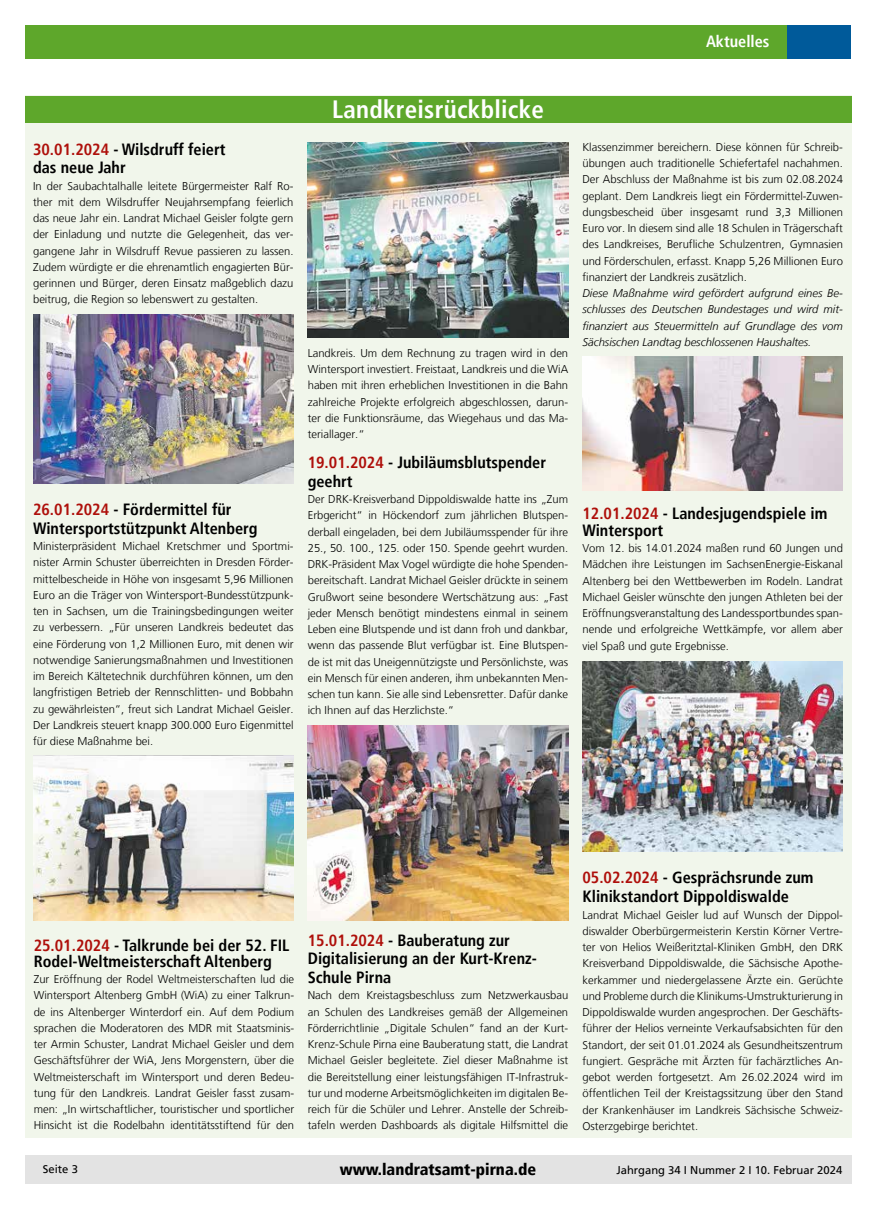
<style>
.page{position:relative;width:876px;height:1209px;background:#fff}
.page>*{position:absolute;margin:0;border:0;box-sizing:border-box;transform-origin:0 0}
.t1{font:700 condensed 25px "Frutiger";letter-spacing:.01em;color:#fff}
.t2{font:700 condensed 16.25px/18.8px "Frutiger";color:#000}
.t3{font:900 condensed 16.25px "Frutiger";color:#000}
.t4{font:700 condensed 16.25px "Frutiger";color:#fff}
.t5{font:300 11.25px/16.2px "Frutiger";color:#000;text-align:justify}
.t6{font:italic 300 11.25px/16.2px "Frutiger";color:#000;text-align:justify}
.t7{font:11.25px "Frutiger";color:#000}
.s1{color:#ae0f0a}
</style>
<div class="page">
<div style="left:25px;top:25px;width:814px;height:33px;background:#5ea72b"></div>
<div style="left:787px;top:25px;width:63px;height:33px;background:#005a9a"></div>
<div style="left:25px;top:1155px;width:825px;height:28px;background:#e3e3e3"></div>
<div style="left:25px;top:96px;width:825px;height:1041px;background:#f1f6eb"></div>
<div style="left:25px;top:96px;width:825px;height:26px;background:#5ea72b"></div>
<img style="left:33px;top:314px;width:260px;height:169px">
<img style="left:33px;top:755px;width:260px;height:165px">
<img style="left:307px;top:142px;width:261px;height:196px">
<img style="left:307px;top:725px;width:261px;height:195px">
<img style="left:582px;top:356px;width:260px;height:134px">
<img style="left:582px;top:661px;width:260px;height:190px">
<h2 class="t4" style="left:705px;top:32px;width:65px">Aktuelles</h2>
<h2 class="t2" style="left:33px;top:140px;width:194px"><span class="s1">30.01.2024</span> - Wilsdruff feiert das neue Jahr</h2>
<p class="t5" style="left:33px;top:178px;width:262px">In der Saubachtalhalle leitete Bürgermeister Ralf Ro&shy;ther mit dem Wilsdruffer Neujahrsempfang feierlich das neue Jahr ein. Landrat Michael Geisler folgte gern der Einladung und nutzte die Gelegenheit, das ver&shy;gangene Jahr in Wilsdruff Revue passieren zu lassen.<br>Zudem würdigte er die ehrenamtlich engagierten Bür&shy;gerinnen und Bürger, deren Einsatz maßgeblich dazu beitrug, die Region so lebenswert zu gestalten.</p>
<h1 class="t1" style="left:332px;top:95px;width:213px">Landkreisrückblicke</h1>
<h2 class="t2" style="left:33px;top:500px;width:226px"><span class="s1">26.01.2024</span> - Fördermittel für<br>Wintersportstützpunkt Altenberg</h2>
<p class="t5" style="left:33px;top:538px;width:262px">Ministerpräsident Michael Kretschmer und Sportmi&shy;nister Armin Schuster überreichten in Dresden Förder&shy;mittelbescheide in Höhe von insgesamt 5,96 Millionen Euro an die Träger von Wintersport-Bundesstützpunk&shy;ten in Sachsen, um die Trainingsbedingungen weiter zu verbessern. „Für unseren Landkreis bedeutet das eine Förderung von 1,2 Millionen Euro, mit denen wir notwendige Sanierungsmaßnahmen und Investitionen im Bereich Kältetechnik durchführen können, um den langfristigen Betrieb der Rennschlitten- und Bobbahn zu gewährleisten“, freut sich Landrat Michael Geisler.<br>Der Landkreis steuert knapp 300.000 Euro Eigenmittel für diese Maßnahme bei.</p>
<p class="t5" style="left:307px;top:345px;width:262px">Landkreis. Um dem Rechnung zu tragen wird in den Wintersport investiert. Freistaat, Landkreis und die WiA haben mit ihren erheblichen Investitionen in die Bahn zahlreiche Projekte erfolgreich abgeschlossen, darun&shy;ter die Funktionsräume, das Wiegehaus und das Ma&shy;teriallager.“</p>
<h2 class="t2" style="left:307px;top:453px;width:240px"><span class="s1">19.01.2024</span> - Jubiläumsblutspender geehrt</h2>
<p class="t5" style="left:307px;top:491px;width:262px">Der DRK-Kreisverband Dippoldiswalde hatte ins „Zum Erbgericht“ in Höckendorf zum jährlichen Blutspen&shy;derball eingeladen, bei dem Jubiläumsspender für ihre 25., 50. 100., 125. oder 150. Spende geehrt wurden.<br>DRK-Präsident Max Vogel würdigte die hohe Spenden&shy;bereitschaft. Landrat Michael Geisler drückte in seinem Grußwort seine besondere Wertschätzung aus: „Fast jeder Mensch benötigt mindestens einmal in seinem Leben eine Blutspende und ist dann froh und dankbar, wenn das passende Blut verfügbar ist. Eine Blutspen&shy;de ist mit das Uneigennützigste und Persönlichste, was ein Mensch für einen anderen, ihm unbekannten Men&shy;schen tun kann. Sie alle sind Lebensretter. Dafür danke ich Ihnen auf das Herzlichste.“</p>
<p class="t5" style="left:582px;top:139px;width:262px">Klassenzimmer bereichern. Diese können für Schreib&shy;übungen auch traditionelle Schiefertafel nachahmen.<br>Der Abschluss der Maßnahme ist bis zum 02.08.2024 geplant. Dem Landkreis liegt ein Fördermittel-Zuwen&shy;dungsbescheid über insgesamt rund 3,3 Millionen Euro vor. In diesem sind alle 18 Schulen in Trägerschaft des Landkreises, Berufliche Schulzentren, Gymnasien und Förderschulen, erfasst. Knapp 5,26 Millionen Euro finanziert der Landkreis zusätzlich.</p>
<p class="t6" style="left:582px;top:285px;width:262px">Diese Maßnahme wird gefördert aufgrund eines Be&shy;schlusses des Deutschen Bundestages und wird mit&shy;finanziert aus Steuermitteln auf Grundlage des vom Sächsischen Landtag beschlossenen Haushaltes.</p>
<h2 class="t2" style="left:582px;top:505px;width:246px;line-height:16.2px"><span class="s1">12.01.2024</span> - Landesjugendspiele im<br>Wintersport</h2>
<p class="t5" style="left:582px;top:540px;width:262px">Vom 12. bis 14.01.2024 maßen rund 60 Jungen und Mädchen ihre Leistungen im SachsenEnergie-Eiskanal Altenberg bei den Wettbewerben im Rodeln. Landrat Michael Geisler wünschte den jungen Athleten bei der Eröffnungsveranstaltung des Landessportbundes span&shy;nende und erfolgreiche Wettkämpfe, vor allem aber viel Spaß und gute Ergebnisse.</p>
<h2 class="t2" style="left:34px;top:936px;width:257px;line-height:16.2px"><span class="s1">25.01.2024</span> - Talkrunde bei der 52. FIL<br>Rodel-Weltmeisterschaft Altenberg</h2>
<p class="t5" style="left:34px;top:971px;width:262px">Zur Eröffnung der Rodel Weltmeisterschaften lud die Wintersport Altenberg GmbH (WiA) zu einer Talkrun&shy;de ins Altenberger Winterdorf ein. Auf dem Podium sprachen die Moderatoren des MDR mit Staatsminis&shy;ter Armin Schuster, Landrat Michael Geisler und dem Geschäftsführer der WiA, Jens Morgenstern, über die Weltmeisterschaft im Wintersport und deren Bedeu&shy;tung für den Landkreis. Landrat Geisler fasst zusam&shy;men: „In wirtschaftlicher, touristischer und sportlicher Hinsicht ist die Rodelbahn identitätsstiftend für den</p>
<h2 class="t2" style="left:307px;top:930px;width:230px"><span class="s1">15.01.2024</span> - Bauberatung zur<br>Digitalisierung an der Kurt-Krenz-<br>Schule Pirna</h2>
<p class="t5" style="left:307px;top:987px;width:262px">Nach dem Kreistagsbeschluss zum Netzwerkausbau an Schulen des Landkreises gemäß der Allgemeinen Förderrichtlinie „Digitale Schulen“ fand an der Kurt-Krenz-Schule Pirna eine Bauberatung statt, die Landrat Michael Geisler begleitete. Ziel dieser Maßnahme ist die Bereitstellung einer leistungsfähigen IT-Infrastruk&shy;tur und moderne Arbeitsmöglichkeiten im digitalen Be&shy;reich für die Schüler und Lehrer. Anstelle der Schreib&shy;tafeln werden Dashboards als digitale Hilfsmittel die</p>
<h2 class="t2" style="left:582px;top:868px;width:232px"><span class="s1">05.02.2024</span> - Gesprächsrunde zum<br>Klinikstandort Dippoldiswalde</h2>
<p class="t5" style="left:582px;top:906px;width:262px">Landrat Michael Geisler lud auf Wunsch der Dippol&shy;diswalder Oberbürgermeisterin Kerstin Körner Vertre&shy;ter von Helios Weißeritztal-Kliniken GmbH, den DRK Kreisverband Dippoldiswalde, die Sächsische Apothe&shy;kerkammer und niedergelassene Ärzte ein. Gerüchte und Probleme durch die Klinikums-Umstrukturierung in Dippoldiswalde wurden angesprochen. Der Geschäfts&shy;führer der Helios verneinte Verkaufsabsichten für den Standort, der seit 01.01.2024 als Gesundheitszentrum fungiert. Gespräche mit Ärzten für fachärztliches An&shy;gebot werden fortgesetzt. Am 26.02.2024 wird im öffentlichen Teil der Kreistagssitzung über den Stand der Krankenhäuser im Landkreis Sächsische Schweiz-Osterzgebirge berichtet.</p>
<p class="t7" style="left:43px;top:1162px;width:37px">Seite 3</p>
<h2 class="t3" style="left:340px;top:1159px;width:197px">www.landratsamt-pirna.de</h2>
<p class="t7" style="left:616px;top:1163px;width:227px">Jahrgang 34 I Nummer 2 I 10. Februar 2024</p>
</div>
